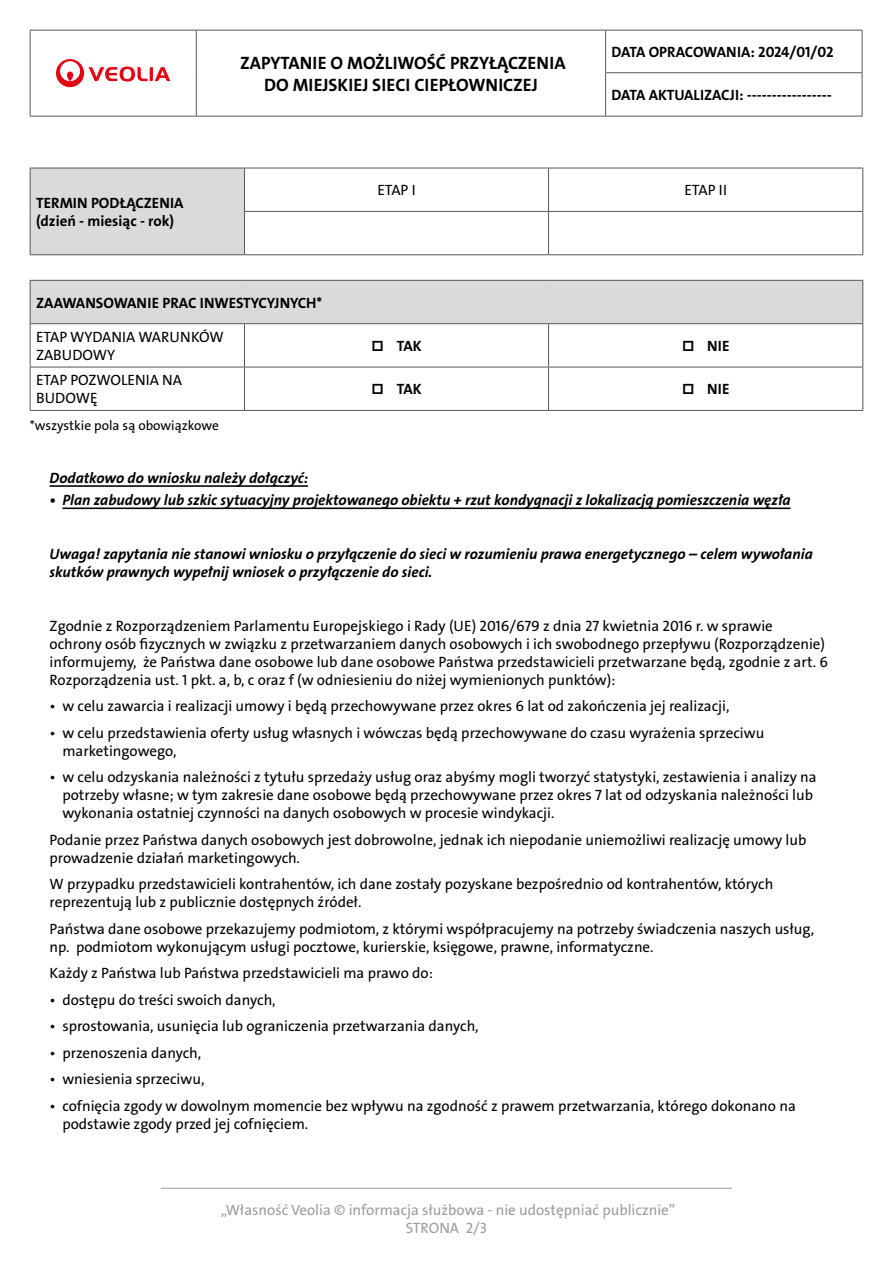
<style>
.page{position:relative;width:893px;height:1263px;background:#fff}
.page>*{position:absolute;margin:0;border:0;box-sizing:border-box;transform-origin:0 0}
.t1{font:700 18px/21.6px "The Sans Veolia W7";color:#000;text-align:center}
.t2{font:15px/18px "The Sans Veolia W5 Plain";color:#000}
.t3{font:italic 700 15px/18px "The Sans Veolia W7";color:#000}
.t4{font:700 15px/18px "The Sans Veolia W7";color:#000}
.t5{font:15px/18px "The Sans Veolia W5 Plain";color:#9d9d9c;text-align:center}
.t6{font:13.5px "The Sans Veolia W5 Plain";color:#000}
</style>
<div class="page">
<hr style="left:161px;top:1188px;width:571px;height:1px;background:#9d9d9c">
<div style="left:30px;top:168px;width:214px;height:87px;background:#dadada"></div>
<hr style="left:30px;top:168px;width:214px;height:1px;background:#575756">
<hr style="left:30px;top:168px;width:1px;height:43px;background:#575756">
<hr style="left:244px;top:168px;width:305px;height:1px;background:#575756">
<hr style="left:244px;top:168px;width:1px;height:43px;background:#575756">
<hr style="left:30px;top:211px;width:1px;height:43px;background:#575756">
<hr style="left:244px;top:211px;width:305px;height:1px;background:#575756">
<hr style="left:244px;top:212px;width:1px;height:42px;background:#575756">
<hr style="left:30px;top:254px;width:214px;height:1px;background:#575756">
<hr style="left:244px;top:254px;width:305px;height:1px;background:#575756">
<hr style="left:549px;top:168px;width:314px;height:1px;background:#575756">
<hr style="left:548px;top:168px;width:1px;height:43px;background:#575756">
<hr style="left:862px;top:168px;width:1px;height:43px;background:#575756">
<hr style="left:549px;top:211px;width:314px;height:1px;background:#575756">
<hr style="left:548px;top:212px;width:1px;height:42px;background:#575756">
<hr style="left:862px;top:212px;width:1px;height:42px;background:#575756">
<hr style="left:549px;top:254px;width:314px;height:1px;background:#575756">
<div style="left:30px;top:280px;width:833px;height:44px;background:#dadada"></div>
<hr style="left:30px;top:280px;width:214px;height:1px;background:#575756">
<hr style="left:30px;top:281px;width:1px;height:42px;background:#575756">
<hr style="left:244px;top:280px;width:305px;height:1px;background:#575756">
<hr style="left:549px;top:280px;width:314px;height:1px;background:#575756">
<hr style="left:30px;top:323px;width:214px;height:1px;background:#575756">
<hr style="left:30px;top:324px;width:1px;height:43px;background:#575756">
<hr style="left:244px;top:323px;width:305px;height:1px;background:#575756">
<hr style="left:244px;top:324px;width:1px;height:43px;background:#575756">
<hr style="left:30px;top:367px;width:214px;height:1px;background:#575756">
<hr style="left:30px;top:367px;width:1px;height:43px;background:#575756">
<hr style="left:244px;top:367px;width:305px;height:1px;background:#575756">
<hr style="left:244px;top:367px;width:1px;height:43px;background:#575756">
<hr style="left:30px;top:410px;width:214px;height:1px;background:#575756">
<hr style="left:244px;top:410px;width:305px;height:1px;background:#575756">
<hr style="left:862px;top:281px;width:1px;height:42px;background:#575756">
<hr style="left:549px;top:323px;width:314px;height:1px;background:#575756">
<hr style="left:548px;top:324px;width:1px;height:43px;background:#575756">
<hr style="left:862px;top:324px;width:1px;height:43px;background:#575756">
<hr style="left:549px;top:367px;width:314px;height:1px;background:#575756">
<hr style="left:548px;top:367px;width:1px;height:43px;background:#575756">
<hr style="left:862px;top:367px;width:1px;height:43px;background:#575756">
<hr style="left:549px;top:410px;width:314px;height:1px;background:#575756">
<hr style="left:50px;top:485px;width:258px;height:2px;background:#000">
<hr style="left:62px;top:507px;width:728px;height:2px;background:#000">
<hr style="left:30px;top:30px;width:166px;height:1px;background:#575756">
<hr style="left:30px;top:31px;width:1px;height:42px;background:#575756">
<hr style="left:196px;top:30px;width:410px;height:1px;background:#575756">
<hr style="left:196px;top:31px;width:1px;height:42px;background:#575756">
<hr style="left:30px;top:73px;width:1px;height:43px;background:#575756">
<hr style="left:196px;top:73px;width:1px;height:43px;background:#575756">
<hr style="left:30px;top:116px;width:166px;height:1px;background:#575756">
<hr style="left:196px;top:116px;width:410px;height:1px;background:#575756">
<hr style="left:606px;top:30px;width:256px;height:1px;background:#575756">
<hr style="left:605px;top:31px;width:1px;height:41px;background:#575756">
<hr style="left:862px;top:31px;width:1px;height:41px;background:#575756">
<hr style="left:605px;top:72px;width:257px;height:1px;background:#575756">
<hr style="left:605px;top:73px;width:1px;height:43px;background:#575756">
<hr style="left:862px;top:73px;width:1px;height:43px;background:#575756">
<hr style="left:606px;top:116px;width:256px;height:1px;background:#575756">
<svg style="left:56px;top:59px;width:114px;height:28px"></svg>
<p class="t1" style="left:240px;top:52px;width:327px">ZAPYTANIE O MOŻLIWOŚĆ PRZYŁĄCZENIA<br>DO MIEJSKIEJ SIECI CIEPŁOWNICZEJ</p>
<p class="t4" style="left:612px;top:43px;width:223px">DATA OPRACOWANIA: 2024/01/02</p>
<p class="t4" style="left:612px;top:86px;width:222px">DATA AKTUALIZACJI: -----------------</p>
<p class="t4" style="left:36px;top:194px;width:149px">TERMIN PODŁĄCZENIA (dzień - miesiąc - rok)</p>
<p class="t2" style="left:377px;top:181px;width:40px">ETAP I</p>
<p class="t2" style="left:684px;top:181px;width:44px">ETAP II</p>
<p class="t4" style="left:36px;top:294px;width:288px">ZAAWANSOWANIE PRAC INWESTYCYJNYCH*</p>
<p class="t2" style="left:36px;top:328px;width:189px">ETAP WYDANIA WARUNKÓW<br>ZABUDOWY</p>
<p class="t4" style="left:371px;top:337px;width:52px">□ TAK</p>
<p class="t4" style="left:682px;top:337px;width:50px">□ NIE</p>
<p class="t2" style="left:36px;top:371px;width:148px">ETAP POZWOLENIA NA<br>BUDOWĘ</p>
<p class="t4" style="left:371px;top:380px;width:52px">□ TAK</p>
<p class="t4" style="left:682px;top:380px;width:50px">□ NIE</p>
<p class="t6" style="left:30px;top:416px;width:191px">*wszystkie pola są obowiązkowe</p>
<p class="t3" style="left:50px;top:469px;width:260px">Dodatkowo do wniosku należy dołączyć:</p>
<p class="t3" style="left:50px;top:492px;width:742px">• Plan zabudowy lub szkic sytuacyjny projektowanego obiektu + rzut kondygnacji z lokalizacją pomieszczenia węzła</p>
<p class="t3" style="left:50px;top:545px;width:765px">Uwaga! zapytania nie stanowi wniosku o przyłączenie do sieci w rozumieniu prawa energetycznego – celem wywołania skutków prawnych wypełnij wniosek o przyłączenie do sieci.</p>
<p class="t2" style="left:50px;top:617px;width:780px">Zgodnie z Rozporządzeniem Parlamentu Europejskiego i Rady (UE) 2016/679 z dnia 27 kwietnia 2016 r. w sprawie ochrony osób fizycznych w związku z przetwarzaniem danych osobowych i ich swobodnego przepływu (Rozporządzenie) informujemy, że Państwa dane osobowe lub dane osobowe Państwa przedstawicieli przetwarzane będą, zgodnie z art. 6<br>Rozporządzenia ust. 1 pkt. a, b, c oraz f (w odniesieniu do niżej wymienionych punktów):</p>
<p class="t2" style="left:50px;top:697px;width:681px">• w celu zawarcia i realizacji umowy i będą przechowywane przez okres 6 lat od zakończenia jej realizacji,</p>
<p class="t2" style="left:62px;top:724px;width:703px;text-indent:-13px">• w celu przedstawienia oferty usług własnych i wówczas będą przechowywane do czasu wyrażenia sprzeciwu marketingowego,</p>
<p class="t2" style="left:62px;top:768px;width:756px;text-indent:-13px">• w celu odzyskania należności z tytułu sprzedaży usług oraz abyśmy mogli tworzyć statystyki, zestawienia i analizy na potrzeby własne; w tym zakresie dane osobowe będą przechowywane przez okres 7 lat od odzyskania należności lub wykonania ostatniej czynności na danych osobowych w procesie windykacji.</p>
<p class="t2" style="left:50px;top:831px;width:758px">Podanie przez Państwa danych osobowych jest dobrowolne, jednak ich niepodanie uniemożliwi realizację umowy lub prowadzenie działań marketingowych.</p>
<p class="t2" style="left:50px;top:875px;width:725px">W przypadku przedstawicieli kontrahentów, ich dane zostały pozyskane bezpośrednio od kontrahentów, których reprezentują lub z publicznie dostępnych źródeł.</p>
<p class="t2" style="left:50px;top:920px;width:766px">Państwa dane osobowe przekazujemy podmiotom, z którymi współpracujemy na potrzeby świadczenia naszych usług, np. podmiotom wykonującym usługi pocztowe, kurierskie, księgowe, prawne, informatyczne.</p>
<p class="t2" style="left:50px;top:964px;width:385px">Każdy z Państwa lub Państwa przedstawicieli ma prawo do:</p>
<p class="t2" style="left:50px;top:991px;width:227px">• dostępu do treści swoich danych,</p>
<p class="t2" style="left:50px;top:1017px;width:430px">• sprostowania, usunięcia lub ograniczenia przetwarzania danych,</p>
<p class="t2" style="left:50px;top:1044px;width:153px">• przenoszenia danych,</p>
<p class="t2" style="left:50px;top:1070px;width:156px">• wniesienia sprzeciwu,</p>
<p class="t2" style="left:62px;top:1097px;width:735px;text-indent:-13px">• cofnięcia zgody w dowolnym momencie bez wpływu na zgodność z prawem przetwarzania, którego dokonano na podstawie zgody przed jej cofnięciem.</p>
<p class="t5" style="left:221px;top:1201px;width:456px">„Własność Veolia © informacja służbowa - nie udostępniać publicznie”<br>STRONA 2/3</p>
</div>
